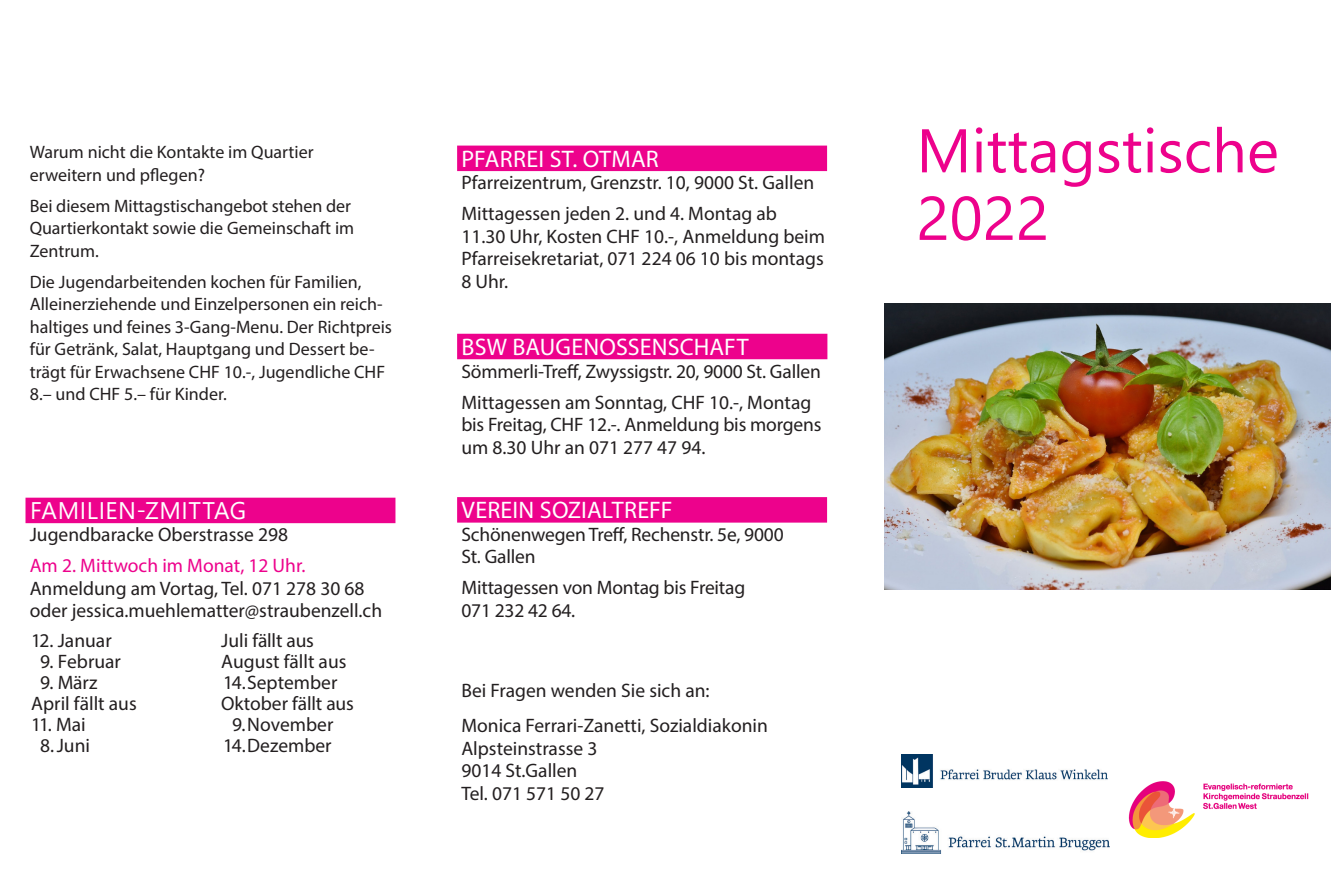
<style>
.page{position:relative;width:1331px;height:893px;background:#fff}
.page>*{position:absolute;margin:0;border:0;box-sizing:border-box;transform-origin:0 0}
.t1{font:61.5px/67.5px "Segoe UI";color:#ed028c}
.t2{font:24px "Myriad Pro";letter-spacing:.005em;color:#fff}
.t3{font:24px "Segoe UI";letter-spacing:.025em;color:#fff}
.t4{font:19.5px/22.5px "Myriad Pro";color:#231f20}
.t5{font:19.5px "Myriad Pro";color:#ed028c}
.t6{font:18px/22.5px "Myriad Pro";color:#231f20}
</style>
<div class="page">
<div style="left:26px;top:498px;width:369px;height:25px;background:#ed028c"></div>
<div style="left:457px;top:146px;width:370px;height:25px;background:#ed028c"></div>
<img style="left:884px;top:303px;width:447px;height:286px">
<img style="left:1128px;top:781px;width:181px;height:57px">
<div style="left:457px;top:334px;width:370px;height:25px;background:#ed028c"></div>
<div style="left:457px;top:497px;width:370px;height:26px;background:#ed028c"></div>
<img style="left:901px;top:755px;width:207px;height:33px">
<img style="left:901px;top:811px;width:209px;height:42px">
<p class="t6" style="left:30px;top:140px;width:285px">Warum nicht die Kontakte im Quartier erweitern und pflegen?</p>
<p class="t6" style="left:30px;top:194px;width:326px">Bei diesem Mittagstischangebot stehen der<br>Quartierkontakt sowie die Gemeinschaft im<br>Zentrum.</p>
<p class="t6" style="left:30px;top:270px;width:364px">Die Jugendarbeitenden kochen für Familien, Alleinerziehende und Einzelpersonen ein reich&shy;haltiges und feines 3-Gang-Menu. Der Richtpreis für Getränk, Salat, Hauptgang und Dessert be&shy;trägt für Erwachsene CHF 10.-, Jugendliche CHF 8.– und CHF 5.– für Kinder.</p>
<p class="t3" style="left:30px;top:488px;width:218px">FAMILIEN-ZMITTAG</p>
<p class="t4" style="left:30px;top:523px;width:260px">Jugendbaracke Oberstrasse 298</p>
<p class="t5" style="left:30px;top:554px;width:277px">Am 2. Mittwoch im Monat, 12 Uhr.</p>
<p class="t4" style="left:30px;top:577px;width:354px">Anmeldung am Vortag, Tel. 071 278 30 68 oder jessica.muehlematter@straubenzell.ch</p>
<p class="t4" style="left:31px;top:629px;width:82px">12. Januar</p>
<p class="t4" style="left:221px;top:629px;width:94px">Juli fällt aus</p>
<p class="t4" style="left:40px;top:650px;width:82px">9. Februar</p>
<p class="t4" style="left:221px;top:650px;width:127px">August fällt aus</p>
<p class="t4" style="left:40px;top:671px;width:59px">9. März</p>
<p class="t4" style="left:223px;top:671px;width:116px">14.September</p>
<p class="t4" style="left:31px;top:692px;width:107px">April fällt aus</p>
<p class="t4" style="left:221px;top:692px;width:134px">Oktober fällt aus</p>
<p class="t4" style="left:31px;top:713px;width:56px">11. Mai</p>
<p class="t4" style="left:232px;top:713px;width:103px">9.November</p>
<p class="t4" style="left:40px;top:734px;width:51px">8.Juni</p>
<p class="t4" style="left:223px;top:734px;width:110px">14.Dezember</p>
<p class="t2" style="left:462px;top:144px;width:199px">PFARREI ST. OTMAR</p>
<p class="t4" style="left:461px;top:167px;width:354px;line-height:31px">Pfarreizentrum, Grenzstr. 10, 9000 St. Gallen<br>Mittagessen jeden 2. und 4. Montag ab</p>
<p class="t4" style="left:461px;top:225px;width:365px;text-align:justify">11.30 Uhr, Kosten CHF 10.-, Anmeldung beim Pfarreisekretariat, 071 224 06 10 bis montags 8 Uhr.</p>
<p class="t2" style="left:462px;top:332px;width:289px">BSW BAUGENOSSENSCHAFT</p>
<p class="t4" style="left:461px;top:355px;width:361px;line-height:31px">Sömmerli-Treff, Zwyssigstr. 20, 9000 St. Gallen<br>Mittagessen am Sonntag, CHF 10.-, Montag</p>
<p class="t4" style="left:461px;top:413px;width:361px">bis Freitag, CHF 12.-. Anmeldung bis morgens um 8.30 Uhr an 071 277 47 94.</p>
<p class="t2" style="left:462px;top:495px;width:212px">VEREIN SOZIALTREFF</p>
<p class="t4" style="left:461px;top:523px;width:324px">Schönenwegen Treff, Rechenstr. 5e, 9000<br>St. Gallen</p>
<p class="t4" style="left:461px;top:576px;width:285px">Mittagessen von Montag bis Freitag<br>071 232 42 64.</p>
<p class="t4" style="left:461px;top:673px;width:308px;line-height:35.2px">Bei Fragen wenden Sie sich an:<br>Monica Ferrari-Zanetti, Sozialdiakonin</p>
<p class="t4" style="left:461px;top:737px;width:145px">Alpsteinstrasse 3<br>9014 St.Gallen<br>Tel. 071 571 50 27</p>
<h1 class="t1" style="left:916px;top:111px;width:364px">Mittagstische<br>2022</h1>
</div>
